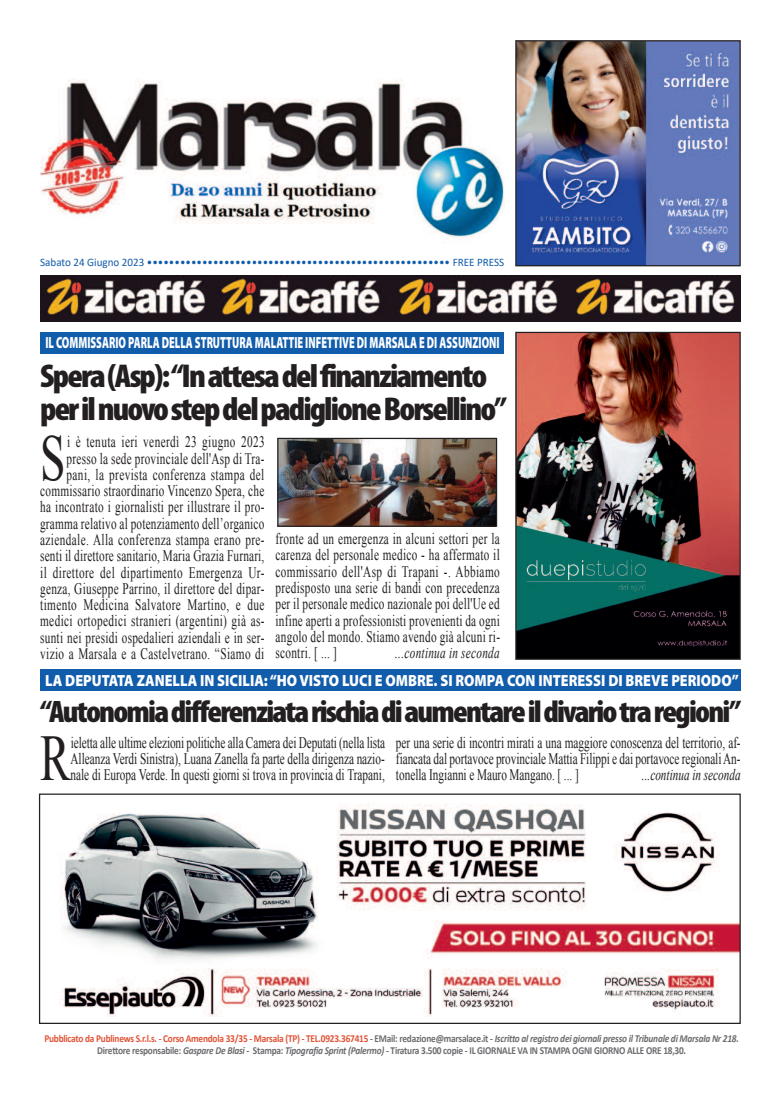
<style>
.page{position:relative;width:780px;height:1099px;background:#fff}
.page>*{position:absolute;margin:0;border:0;box-sizing:border-box;transform-origin:0 0}
.t1{font:65.12px "Times New Roman";color:#231f20;scale:.7 1}
.t2{font:900 condensed 33.12px/33.6px "Myriad Pro";letter-spacing:-.055em;color:#231f20;scale:1.06 1}
.t3{font:900 condensed 31.12px "Myriad Pro";letter-spacing:-.055em;color:#231f20;scale:1.07 1}
.t4{font:900 16.25px "Myriad Pro";color:#fff;scale:.88 1}
.t5{font:900 16.25px "Myriad Pro";color:#fff;scale:.64 1}
.t6{font:16px/16.2px "Times New Roman";letter-spacing:.025em;color:#231f20;text-align:justify;scale:.7 1}
.t7{font:italic 16px "Times New Roman";letter-spacing:.01em;color:#231f20;scale:.7 1}
.t8{font:11.38px "Calibri";color:#115cab}
.t9{font:700 10.62px/12px "Calibri";letter-spacing:-.025em;color:#6c6d70;text-align:center;scale:.87 1}
.s1{color:#e15438}
.s2{font-style:italic}
</style>
<div class="page">
<img style="left:40px;top:275px;width:700px;height:46px">
<img style="left:517px;top:334px;width:221px;height:323px">
<div style="left:515px;top:332px;width:225px;height:327px;border:1px solid #231f20"></div>
<img style="left:517px;top:42px;width:221px;height:222px">
<div style="left:515px;top:40px;width:225px;height:226px;border:1px solid #231f20"></div>
<div style="left:40px;top:331px;width:463px;height:22px;background:#115cab"></div>
<div style="left:40px;top:669px;width:700px;height:22px;background:#115cab"></div>
<img style="left:40px;top:79px;width:464px;height:158px">
<img style="left:279px;top:440px;width:216px;height:85px">
<div style="left:277px;top:438px;width:220px;height:89px;border:1px solid #231f20"></div>
<img style="left:60px;top:804px;width:678px;height:213px">
<div style="left:39px;top:793px;width:701px;height:230px;border:1px solid #231f20"></div>
<p class="t8" style="left:40px;top:257px;width:465px">Sabato 24 Giugno 2023 ••••••••••••••••••••••••••••••••••••••••••••••••••••••• FREE PRESS</p>
<p class="t5" style="left:45px;top:337px;width:711px">IL COMMISSARIO PARLA DELLA STRUTTURA MALATTIE INFETTIVE DI MARSALA E DI ASSUNZIONI</p>
<h2 class="t2" style="left:40px;top:361px;width:441px">Spera(Asp):“Inattesadelfinanziamento perilnuovostepdelpadiglioneBorsellino”</h2>
<h1 class="t1" style="left:40px;top:422px;width:38px">S</h1>
<p class="t6" style="left:40px;top:434px;width:322px;text-align:right">i è tenuta ieri venerdì 23 giugno 2023 presso la sede provinciale dell'Asp di Tra&shy;pani, la prevista conferenza stampa del commissario straordinario Vincenzo Spera, che ha incontrato i giornalisti per illustrare il pro&shy;gramma relativo al potenziamento dell’organico aziendale. Alla conferenza stampa erano pre&shy;senti il direttore sanitario, Maria Grazia Furnari, il direttore del dipartimento Emergenza Ur&shy;genza, Giuseppe Parrino, il direttore del dipar&shy;timento Medicina Salvatore Martino, e due medici ortopedici stranieri (argentini) già as&shy;sunti nei presidi ospedalieri aziendali e in ser&shy;vizio a Marsala e a Castelvetrano. “Siamo di</p>
<p class="t6" style="left:275px;top:530px;width:322px">fronte ad un emergenza in alcuni settori per la carenza del personale medico - ha affermato il commissario dell'Asp di Trapani -. Abbiamo predisposto una serie di bandi con precedenza per il personale medico nazionale poi dell'Ue ed infine aperti a professionisti provenienti da ogni angolo del mondo. Stiamo avendo già alcuni ri&shy;scontri. [ ... ]</p>
<p class="t7" style="left:395px;top:643px;width:151px">...continua in seconda</p>
<p class="t4" style="left:45px;top:674px;width:789px">LA DEPUTATA ZANELLA IN SICILIA: “HO VISTO LUCI E OMBRE. SI ROMPA CON INTERESSI DI BREVE PERIODO”</p>
<h3 class="t3" style="left:40px;top:700px;width:656px">“Autonomiadifferenziatarischiadiaumentareildivariotraregioni”</h3>
<h1 class="t1" style="left:40px;top:722px;width:45px">R</h1>
<p class="t6" style="left:70px;top:734px;width:451px">ieletta alle ultime elezioni politiche alla Camera dei Deputati (nella lista Alleanza Verdi Sinistra), Luana Zanella fa parte della dirigenza nazio&shy;nale di Europa Verde. In questi giorni si trova in provincia di Trapani,</p>
<p class="t6" style="left:396px;top:734px;width:494px">per una serie di incontri mirati a una maggiore conoscenza del territorio, af&shy;fiancata dal portavoce provinciale Mattia Filippi e dai portavoce regionali An&shy;tonella Ingianni e Mauro Mangano. [ ... ]</p>
<p class="t7" style="left:642px;top:766px;width:142px">...continua in seconda</p>
<p class="t9" style="left:44px;top:1033px;width:799px"><span class="s1">Pubblicato da Publinews S.r.l.s. - Corso Amendola 33/35 - Marsala (TP) - TEL.0923.367415</span> - EMail: redazione@marsalace.it - <span class="s2">Iscritto al registro dei giornali presso il Tribunale di Marsala Nr 218.<br></span>Direttore responsabile: <span class="s2">Gaspare De Blasi -</span> Stampa: <span class="s2">Tipografia Sprint (Palermo) -</span> Tiratura 3.500 copie - IL GIORNALE VA IN STAMPA OGNI GIORNO ALLE ORE 18,30.</p>
</div>
